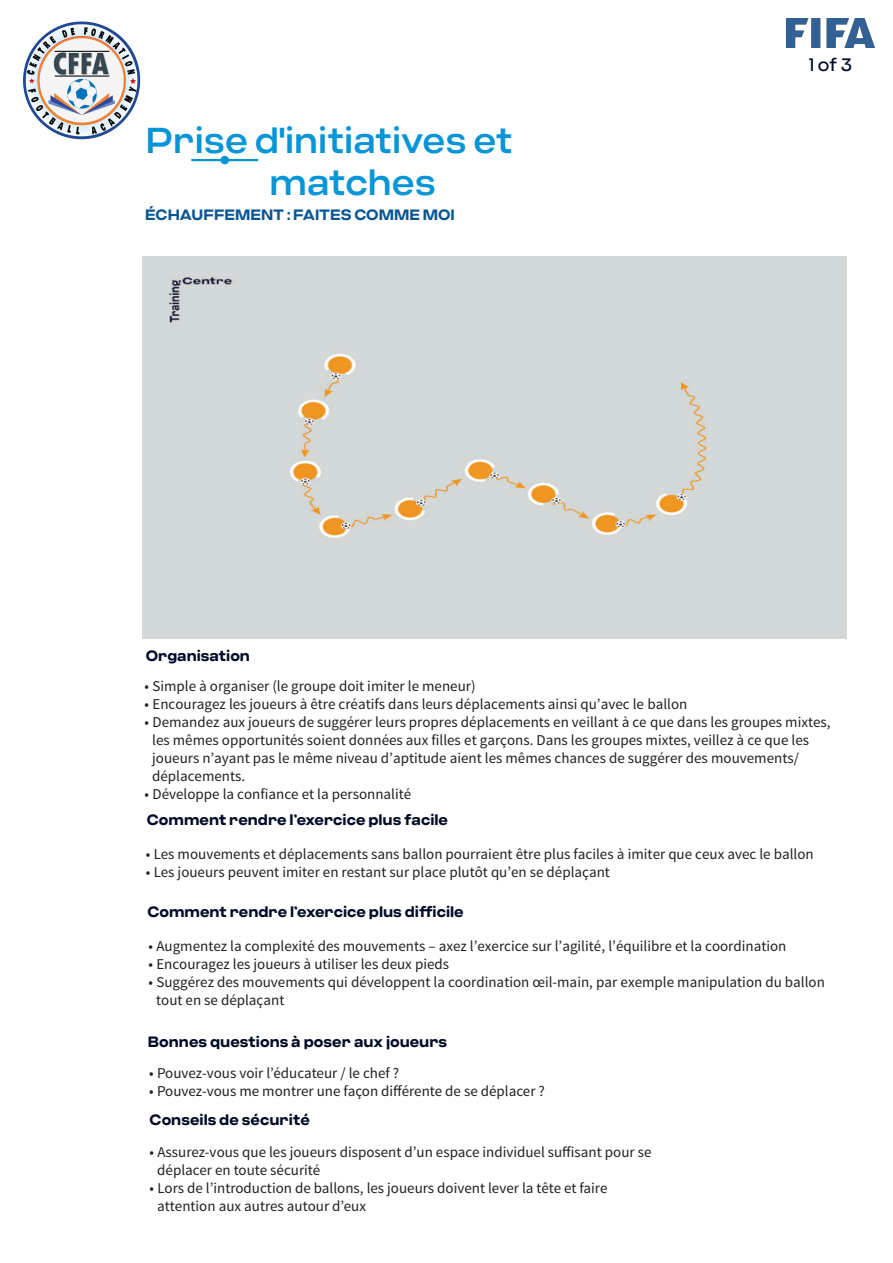
<style>
.page{position:relative;width:893px;height:1263px;background:#fff}
.page>*{position:absolute;margin:0;border:0;box-sizing:border-box;transform-origin:0 0}
.t1{font:500 36px "Criteria CF";color:#0695d6}
.t2{font:18px "Criteria CF";color:#000c26}
.t3{font:15px/18px "Source Sans Pro";color:#231f20}
.t4{font:700 15px "Criteria CF";color:#000c26}
.t5{font:700 15px "Criteria CF";color:#0a5694}
</style>
<div class="page">
<div style="left:220px;top:156px;width:9px;height:8px;background:#0695d6;border-radius:50%"></div>
<hr style="left:191px;top:159px;width:67px;height:2px;background:#0695d6">
<div style="left:142px;top:256px;width:705px;height:383px;background:#d3d8d8"></div>
<img style="left:786px;top:18px;width:88px;height:29px">
<img style="left:23px;top:21px;width:118px;height:118px">
<h1 class="t1" style="left:146px;top:120px;width:368px">Prise d'initiatives et</h1>
<h1 class="t1" style="left:269px;top:162px;width:168px">matches</h1>
<p class="t5" style="left:145px;top:209px;width:311px">ÉCHAUFFEMENT : FAITES COMME MOI</p>
<p class="t2" style="left:809px;top:57px;width:45px">1 of 3</p>
<p class="t4" style="left:146px;top:650px;width:106px">Organisation</p>
<p class="t3" style="left:145px;top:679px;width:333px">• Simple à organiser (le groupe doit imiter le meneur)</p>
<p class="t3" style="left:145px;top:697px;width:544px">• Encouragez les joueurs à être créatifs dans leurs déplacements ainsi qu’avec le ballon</p>
<p class="t3" style="left:152px;top:715px;width:680px;text-indent:-8px">• Demandez aux joueurs de suggérer leurs propres déplacements en veillant à ce que dans les groupes mixtes, les mêmes opportunités soient données aux filles et garçons. Dans les groupes mixtes, veillez à ce que les joueurs n’ayant pas le même niveau d’aptitude aient les mêmes chances de suggérer des mouvements/ déplacements.</p>
<p class="t3" style="left:145px;top:786px;width:268px">• Développe la confiance et la personnalité</p>
<p class="t4" style="left:147px;top:814px;width:303px">Comment rendre l’exercice plus facile</p>
<p class="t3" style="left:146px;top:846px;width:669px">• Les mouvements et déplacements sans ballon pourraient être plus faciles à imiter que ceux avec le ballon</p>
<p class="t3" style="left:146px;top:864px;width:466px">• Les joueurs peuvent imiter en restant sur place plutôt qu’en se déplaçant</p>
<p class="t4" style="left:147px;top:906px;width:318px">Comment rendre l’exercice plus difficile</p>
<p class="t3" style="left:148px;top:939px;width:639px">• Augmentez la complexité des mouvements – axez l’exercice sur l’agilité, l’équilibre et la coordination</p>
<p class="t3" style="left:148px;top:957px;width:302px">• Encouragez les joueurs à utiliser les deux pieds</p>
<p class="t3" style="left:156px;top:975px;width:670px;text-indent:-8px">• Suggérez des mouvements qui développent la coordination œil-main, par exemple manipulation du ballon tout en se déplaçant</p>
<p class="t4" style="left:148px;top:1036px;width:301px">Bonnes questions à poser aux joueurs</p>
<p class="t3" style="left:149px;top:1065px;width:252px">• Pouvez-vous voir l’éducateur / le chef ?</p>
<p class="t3" style="left:149px;top:1083px;width:397px">• Pouvez-vous me montrer une façon différente de se déplacer ?</p>
<p class="t4" style="left:150px;top:1114px;width:162px">Conseils de sécurité</p>
<p class="t3" style="left:157px;top:1144px;width:496px;text-indent:-8px">• Assurez-vous que les joueurs disposent d’un espace individuel suffisant pour se déplacer en toute sécurité</p>
<p class="t3" style="left:157px;top:1180px;width:452px;text-indent:-8px">• Lors de l’introduction de ballons, les joueurs doivent lever la tête et faire attention aux autres autour d’eux</p>
</div>
